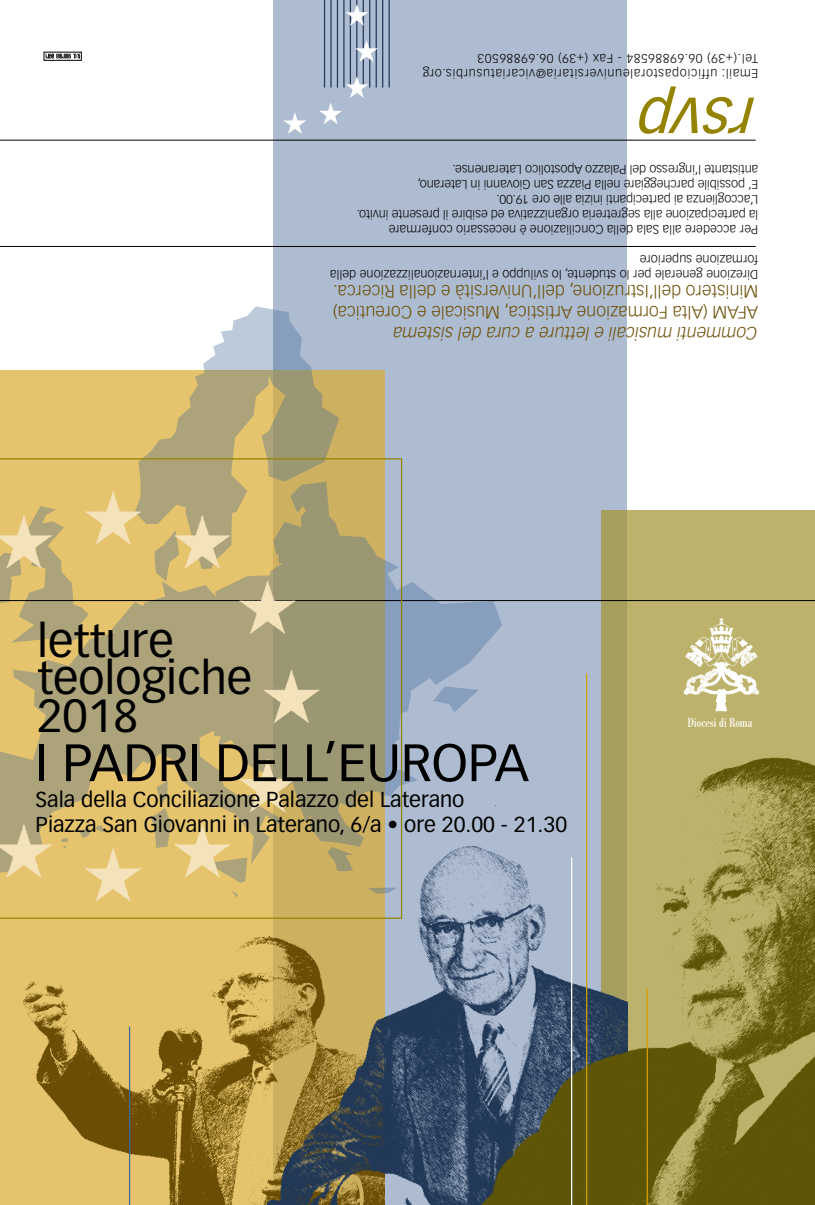
<style>
.page{position:relative;width:815px;height:1205px;background:#fff}
.page>*{position:absolute;margin:0;border:0;box-sizing:border-box;transform-origin:0 0}
.t1{font:italic 60px "Vectora LH";color:#948300}
.t2{font:51.62px "Vectora LH";color:#000}
.t3{font:45.5px/37.5px "Vectora LH";color:#000}
.t4{font:21.25px/25.5px "Vectora LH";color:#000}
.t5{font:300 17.5px/21px "Vectora LH";letter-spacing:.01em;color:#6b4e04}
.t6{font:italic 300 17.5px "Vectora LH";color:#6b4e04}
.t7{font:condensed 13px "Bodoni BE";color:#fff}
.t8{font:300 12.5px/15px "Vectora LH";letter-spacing:.01em;color:#000}
.t9{font:300 12.5px/15px "Vectora LH";letter-spacing:.06em;color:#000}
</style>
<div class="page">
<div style="left:273px;top:0;width:354px;height:1205px;background:#aebcd1"></div>
<svg style="left:0;top:370px;width:384px;height:835px;background:#e2c06a"></svg>
<svg style="left:402px;top:481px;width:100px;height:357px"></svg>
<svg style="left:135px;top:306px;width:204px;height:152px"></svg>
<svg style="left:0;top:370px;width:1px;height:27px"></svg>
<svg style="left:601px;top:510px;width:214px;height:221px;background:#b9ae68"></svg>
<hr style="left:0;top:600px;width:815px;height:1px;background:#000">
<hr style="left:0;top:140px;width:756px;height:1px;background:#000">
<hr style="left:0;top:246px;width:756px;height:1px;background:#000">
<svg style="left:46px;top:54px;width:34px;height:5px"></svg>
<img style="left:267px;top:838px;width:211px;height:367px">
<img style="left:20px;top:936px;width:364px;height:269px">
<img style="left:478px;top:731px;width:337px;height:474px">
<hr style="left:571px;top:857px;width:1px;height:348px;background:#fff">
<hr style="left:129px;top:1026px;width:1px;height:179px;background:#406897">
<hr style="left:586px;top:673px;width:1px;height:532px;background:#d49f00">
<hr style="left:647px;top:989px;width:1px;height:216px;background:#d49f00">
<img style="left:666px;top:614px;width:110px;height:102px">
<img style="left:182px;top:0;width:220px;height:140px">
<svg style="left:0;top:458px;width:402px;height:461px;background:#c1b077"></svg>
<p class="t9" style="left:758px;top:81px;width:337px;rotate:-180deg">Email: ufficiopastoraleuniversitaria@vicariatusurbis.org<br>Tel.(+39) 06.69886584 - Fax (+39) 06.69886503</p>
<h1 class="t1" style="left:758px;top:154px;width:136px;rotate:-180deg">rsvp</h1>
<p class="t8" style="left:758px;top:237px;width:403px;rotate:-180deg">Per accedere alla Sala della Conciliazione è necessario confermare<br>la partecipazione alla segretreria organizzativa ed esibire il presente invito.<br>L’accoglienza ai partecipanti inizia alle ore 19.00.<br>E’ possibile parcheggiare nella Piazza San Giovanni in Laterano,<br>antistante l’ingresso del Palazzo Apostolico Lateranense.</p>
<p class="t8" style="left:758px;top:282px;width:430px;rotate:-180deg">Direzione generale per lo studente, lo sviluppo e l’internazionalizzazione della formazione superiore</p>
<h3 class="t5" style="left:758px;top:323px;width:427px;rotate:-180deg">AFAM (Alta Formazione Artistica, Musicale e Coreutica)<br>Ministero dell’Istruzione, dell’Università e della Ricerca.</h3>
<h3 class="t6" style="left:758px;top:343px;width:369px;rotate:-180deg">Commenti musicali e letture a cura del sistema</h3>
<h3 class="t3" style="left:37px;top:622px;width:216px">letture teologiche<br>2018</h3>
<h2 class="t2" style="left:35px;top:732px;width:495px">I PADRI DELL’EUROPA</h2>
<h3 class="t4" style="left:35px;top:786px;width:533px">Sala della Conciliazione Palazzo del Laterano<br>Piazza San Giovanni in Laterano, 6/a • ore 20.00 - 21.30</h3>
<p class="t7" style="left:688px;top:715px;width:66px">Diocesi di Roma</p>
</div>
